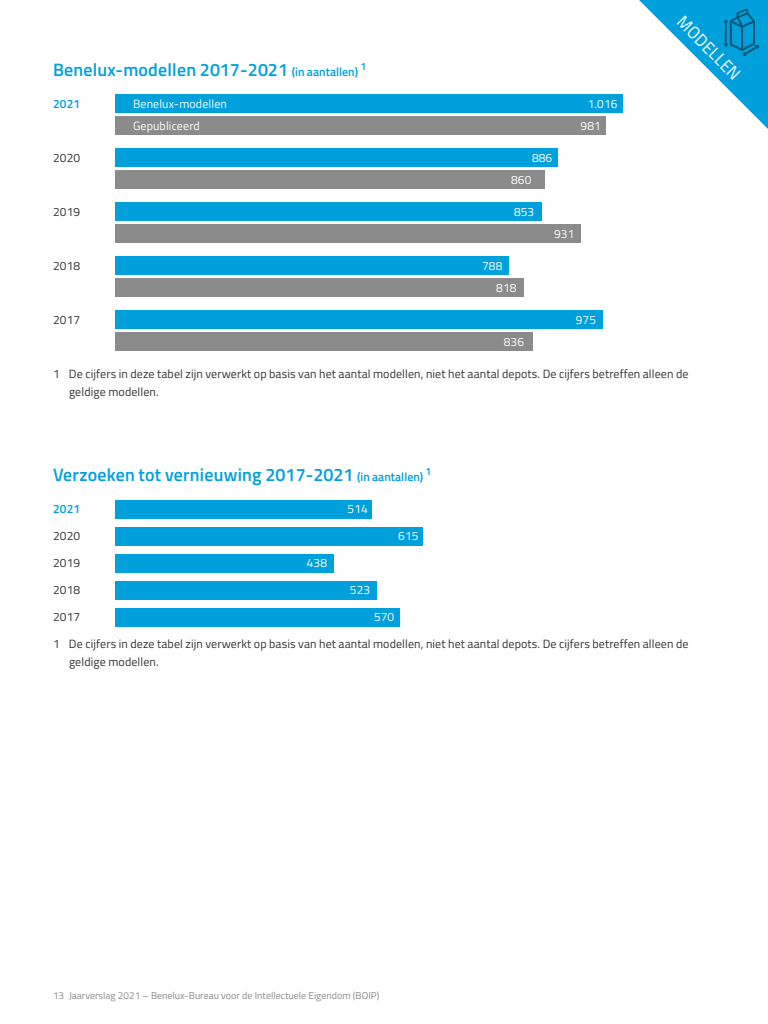
<style>
.page{position:relative;width:768px;height:1024px;background:#fff}
.page>*{position:absolute;margin:0;border:0;box-sizing:border-box;transform-origin:0 0}
.GRAFIEK{font:600 18px "Titillium";letter-spacing:.01em;color:#00a0dc}
.GRAFIEK_KOP{font:600 18px "Titillium";letter-spacing:.01em;color:#00a0dc}
.PLATTE_TEKST{font:17.5px "Titillium Regular Upright";color:#fff}
.VOETNOOT{font:12px/18px "Titillium";letter-spacing:.01em;color:#353535}
.GRAFIEK-2{font:12px/22px "Titillium";letter-spacing:.01em;color:#fff}
.GRAFIEK-3{font:12px "Titillium";letter-spacing:.01em;color:#353535}
.GRAFIEK-4{font:600 12px "Titillium";letter-spacing:.01em;color:#00a0dc}
.GRAFIEK_KOP-2{font:600 10.5px "Titillium";color:#00a0dc}
.GRAFIEK-5{font:600 10.5px "Titillium";color:#00a0dc}
.t1{font:10px "Titillium";color:#8b8b8b}
.s1{font-size:12px}
</style>
<div class="page">
<div style="left:115px;top:148px;width:443px;height:19px;background:#00a0dc"></div>
<div style="left:115px;top:94px;width:508px;height:19px;background:#00a0dc"></div>
<div style="left:115px;top:202px;width:427px;height:19px;background:#00a0dc"></div>
<div style="left:115px;top:256px;width:394px;height:19px;background:#00a0dc"></div>
<div style="left:115px;top:310px;width:487px;height:19px;background:#00a0dc"></div>
<div style="left:115px;top:170px;width:430px;height:19px;background:#8b8b8b"></div>
<div style="left:115px;top:116px;width:491px;height:19px;background:#8b8b8b"></div>
<div style="left:115px;top:224px;width:465px;height:19px;background:#8b8b8b"></div>
<div style="left:115px;top:278px;width:409px;height:19px;background:#8b8b8b"></div>
<div style="left:115px;top:332px;width:418px;height:19px;background:#8b8b8b"></div>
<div style="left:115px;top:527px;width:308px;height:19px;background:#00a0dc"></div>
<div style="left:115px;top:500px;width:257px;height:19px;background:#00a0dc"></div>
<div style="left:115px;top:554px;width:219px;height:19px;background:#00a0dc"></div>
<div style="left:115px;top:581px;width:261px;height:19px;background:#00a0dc"></div>
<div style="left:115px;top:608px;width:285px;height:19px;background:#00a0dc"></div>
<svg style="left:639px;top:0;width:129px;height:129px"></svg>
<p class="PLATTE_TEKST" style="left:689px;top:10px;width:83px;rotate:45deg">MODELLEN</p>
<p class="GRAFIEK_KOP" style="left:53px;top:56px;width:307px">Benelux-modellen 2017-2021 <span class="s1">(in aantallen)</span></p>
<p class="GRAFIEK_KOP-2" style="left:360px;top:58px;width:7px">1</p>
<p class="GRAFIEK-4" style="left:53px;top:95px;width:29px">2021</p>
<p class="GRAFIEK-2" style="left:133px;top:92px;width:96px">Benelux-modellen</p>
<p class="GRAFIEK-2" style="left:588px;top:92px;width:31px">1.016</p>
<p class="GRAFIEK-2" style="left:133px;top:114px;width:68px">Gepubliceerd</p>
<p class="GRAFIEK-2" style="left:581px;top:114px;width:22px">981</p>
<p class="GRAFIEK-3" style="left:53px;top:149px;width:29px">2020</p>
<p class="GRAFIEK-2" style="left:532px;top:146px;width:22px">886</p>
<p class="GRAFIEK-2" style="left:511px;top:168px;width:22px">860</p>
<p class="GRAFIEK-3" style="left:53px;top:203px;width:29px">2019</p>
<p class="GRAFIEK-2" style="left:514px;top:200px;width:22px">853</p>
<p class="GRAFIEK-2" style="left:554px;top:222px;width:22px">931</p>
<p class="GRAFIEK-3" style="left:53px;top:257px;width:29px">2018</p>
<p class="GRAFIEK-2" style="left:496px;top:254px;width:22px;text-indent:-14px">788<br>818</p>
<p class="GRAFIEK-3" style="left:53px;top:311px;width:29px">2017</p>
<p class="GRAFIEK-2" style="left:576px;top:308px;width:22px">975</p>
<p class="GRAFIEK-2" style="left:504px;top:330px;width:22px">836</p>
<p class="VOETNOOT" style="left:69px;top:364px;width:621px;text-indent:-16px">1 De cijfers in deze tabel zijn verwerkt op basis van het aantal modellen, niet het aantal depots. De cijfers betreffen alleen de geldige modellen.</p>
<p class="GRAFIEK" style="left:53px;top:461px;width:372px">Verzoeken tot vernieuwing 2017-2021 <span class="s1">(in aantallen)</span></p>
<p class="GRAFIEK-5" style="left:425px;top:463px;width:7px">1</p>
<p class="GRAFIEK-4" style="left:53px;top:500px;width:29px">2021</p>
<p class="GRAFIEK-2" style="left:348px;top:497px;width:22px">514</p>
<p class="GRAFIEK-3" style="left:53px;top:527px;width:29px">2020</p>
<p class="GRAFIEK-2" style="left:398px;top:524px;width:22px">615</p>
<p class="GRAFIEK-3" style="left:53px;top:554px;width:29px">2019</p>
<p class="GRAFIEK-2" style="left:307px;top:551px;width:22px">438</p>
<p class="GRAFIEK-3" style="left:53px;top:581px;width:29px">2018</p>
<p class="GRAFIEK-2" style="left:350px;top:578px;width:22px">523</p>
<p class="GRAFIEK-3" style="left:53px;top:608px;width:29px">2017</p>
<p class="GRAFIEK-2" style="left:374px;top:605px;width:22px">570</p>
<p class="VOETNOOT" style="left:69px;top:634px;width:621px;text-indent:-16px">1 De cijfers in deze tabel zijn verwerkt op basis van het aantal modellen, niet het aantal depots. De cijfers betreffen alleen de geldige modellen.</p>
<p class="t1" style="left:53px;top:988px;width:328px">13 Jaarverslag 2021 – Benelux-Bureau voor de Intellectuele Eigendom (BOIP)</p>
</div>
